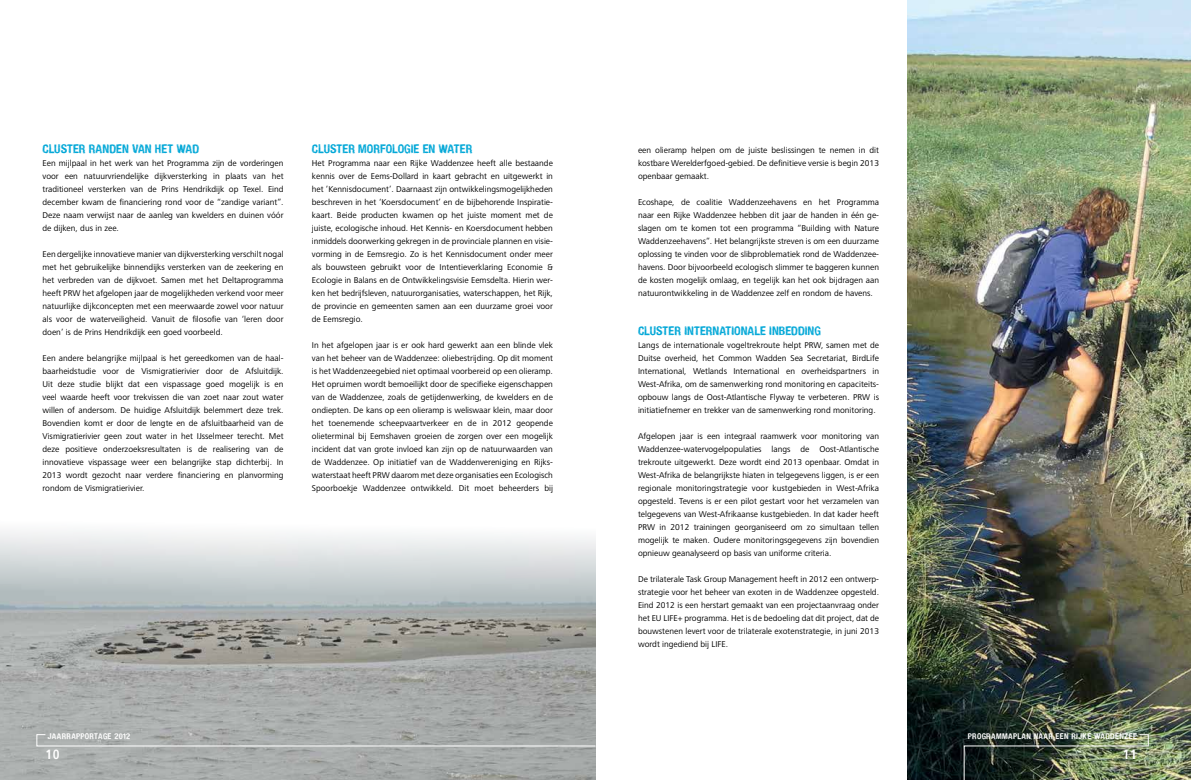
<style>
.page{position:relative;width:1191px;height:780px;background:#fff}
.page>*{position:absolute;margin:0;border:0;box-sizing:border-box;transform-origin:0 0}
.t1{font:700 condensed 14px "Frutiger Next LT";color:#fff}
.t2{font:700 12px "Hand Vetica";color:#00a7d7}
.t3{font:8.7px/13px "Frutiger Next LT";color:#000;text-align:justify}
.t4{font:700 8px "Hand Vetica";letter-spacing:.04em;color:#fff}
</style>
<div class="page">
<img style="left:907px;top:0;width:284px;height:780px">
<img style="left:0;top:610px;width:595px;height:170px">
<svg style="left:37px;top:734px;width:559px;height:12px;background:#abaead"></svg>
<img style="left:963px;top:734px;width:185px;height:46px">
<div style="left:0;top:508px;width:595px;height:102px;background:linear-gradient(to bottom,#fff,#aab5b8)"></div>
<h2 class="t2" style="left:43px;top:141px;width:158px">CLUSTER RANDEN VAN HET WAD</h2>
<p class="t3" style="left:43px;top:157px;width:242px">Een mijlpaal in het werk van het Programma zijn de vorderingen voor een natuurvriendelijke dijkversterking in plaats van het traditioneel versterken van de Prins Hendrikdijk op Texel. Eind december kwam de financiering rond voor de “zandige variant”.<br>Deze naam verwijst naar de aanleg van kwelders en duinen vóór de dijken, dus in zee.</p>
<p class="t3" style="left:43px;top:248px;width:242px">Een dergelijke innovatieve manier van dijkversterking verschilt nogal met het gebruikelijke binnendijks versterken van de zeekering en het verbreden van de dijkvoet. Samen met het Deltaprogramma heeft PRW het afgelopen jaar de mogelijkheden verkend voor meer natuurlijke dijkconcepten met een meerwaarde zowel voor natuur als voor de waterveiligheid. Vanuit de filosofie van ‘leren door doen’ is de Prins Hendrikdijk een goed voorbeeld.</p>
<p class="t3" style="left:43px;top:352px;width:242px">Een andere belangrijke mijlpaal is het gereedkomen van de haal&shy;baarheidstudie voor de Vismigratierivier door de Afsluitdijk.<br>Uit deze studie blijkt dat een vispassage goed mogelijk is en veel waarde heeft voor trekvissen die van zoet naar zout water willen of andersom. De huidige Afsluitdijk belemmert deze trek.<br>Bovendien komt er door de lengte en de afsluitbaarheid van de Vismigratierivier geen zout water in het IJsselmeer terecht. Met deze positieve onderzoeksresultaten is de realisering van de innovatieve vispassage weer een belangrijke stap dichterbij. In 2013 wordt gezocht naar verdere financiering en planvorming rondom de Vismigratierivier.</p>
<h2 class="t2" style="left:312px;top:141px;width:162px">CLUSTER MORFOLOGIE EN WATER</h2>
<p class="t3" style="left:312px;top:157px;width:242px">Het Programma naar een Rijke Waddenzee heeft alle bestaande kennis over de Eems-Dollard in kaart gebracht en uitgewerkt in het ’Kennisdocument’. Daarnaast zijn ontwikkelingsmogelijkheden beschreven in het ‘Koersdocument’ en de bijbehorende Inspiratie&shy;kaart. Beide producten kwamen op het juiste moment met de juiste, ecologische inhoud. Het Kennis- en Koersdocument hebben inmiddels doorwerking gekregen in de provinciale plannen en visie&shy;vorming in de Eemsregio. Zo is het Kennisdocument onder meer als bouwsteen gebruikt voor de Intentieverklaring Economie &amp; Ecologie in Balans en de Ontwikkelingsvisie Eemsdelta. Hierin wer&shy;ken het bedrijfsleven, natuurorganisaties, waterschappen, het Rijk, de provincie en gemeenten samen aan een duurzame groei voor de Eemsregio.</p>
<p class="t3" style="left:312px;top:339px;width:242px">In het afgelopen jaar is er ook hard gewerkt aan een blinde vlek van het beheer van de Waddenzee: oliebestrijding. Op dit moment is het Waddenzeegebied niet optimaal voorbereid op een olieramp.<br>Het opruimen wordt bemoeilijkt door de specifieke eigenschappen van de Waddenzee, zoals de getijdenwerking, de kwelders en de ondiepten. De kans op een olieramp is weliswaar klein, maar door het toenemende scheepvaartverkeer en de in 2012 geopende olieterminal bij Eemshaven groeien de zorgen over een mogelijk incident dat van grote invloed kan zijn op de natuurwaarden van de Waddenzee. Op initiatief van de Waddenvereniging en Rijks&shy;waterstaat heeft PRW daarom met deze organisaties een Ecologisch Spoorboekje Waddenzee ontwikkeld. Dit moet beheerders bij</p>
<p class="t4" style="left:48px;top:731px;width:84px">JAARRAPPORTAGE 2012</p>
<h1 class="t1" style="left:45px;top:747px;width:16px">10</h1>
<p class="t3" style="left:638px;top:144px;width:242px">een olieramp helpen om de juiste beslissingen te nemen in dit kostbare Werelderfgoed-gebied. De definitieve versie is begin 2013 openbaar gemaakt.</p>
<p class="t3" style="left:638px;top:196px;width:242px">Ecoshape, de coalitie Waddenzeehavens en het Programma naar een Rijke Waddenzee hebben dit jaar de handen in één ge&shy;slagen om te komen tot een programma “Building with Nature Waddenzeehavens”. Het belangrijkste streven is om een duurzame oplossing te vinden voor de slibproblematiek rond de Waddenzee&shy;havens. Door bijvoorbeeld ecologisch slimmer te baggeren kunnen de kosten mogelijk omlaag, en tegelijk kan het ook bijdragen aan natuurontwikkeling in de Waddenzee zelf en rondom de havens.</p>
<h2 class="t2" style="left:638px;top:323px;width:184px">CLUSTER INTERNATIONALE INBEDDING</h2>
<p class="t3" style="left:638px;top:339px;width:242px">Langs de internationale vogeltrekroute helpt PRW, samen met de Duitse overheid, het Common Wadden Sea Secretariat, BirdLife International, Wetlands International en overheidspartners in West-Afrika, om de samenwerking rond monitoring en capaciteits&shy;opbouw langs de Oost-Atlantische Flyway te verbeteren. PRW is initiatiefnemer en trekker van de samenwerking rond monitoring.</p>
<p class="t3" style="left:638px;top:430px;width:242px">Afgelopen jaar is een integraal raamwerk voor monitoring van Waddenzee-watervogelpopulaties langs de Oost-Atlantische trekroute uitgewerkt. Deze wordt eind 2013 openbaar. Omdat in West-Afrika de belangrijkste hiaten in telgegevens liggen, is er een regionale monitoringstrategie voor kustgebieden in West-Afrika opgesteld. Tevens is er een pilot gestart voor het verzamelen van telgegevens van West-Afrikaanse kustgebieden. In dat kader heeft PRW in 2012 trainingen georganiseerd om zo simultaan tellen mogelijk te maken. Oudere monitoringsgegevens zijn bovendien opnieuw geanalyseerd op basis van uniforme criteria.</p>
<p class="t3" style="left:638px;top:573px;width:242px">De trilaterale Task Group Management heeft in 2012 een ontwerp&shy;strategie voor het beheer van exoten in de Waddenzee opgesteld.<br>Eind 2012 is een herstart gemaakt van een projectaanvraag onder het EU LIFE+ programma. Het is de bedoeling dat dit project, dat de bouwstenen levert voor de trilaterale exotenstrategie, in juni 2013 wordt ingediend bij LIFE.</p>
<p class="t4" style="left:968px;top:731px;width:171px">PROGRAMMAPLAN NAAR EEN RIJKE WADDENZEE</p>
<h1 class="t1" style="left:1123px;top:747px;width:16px">11</h1>
</div>
